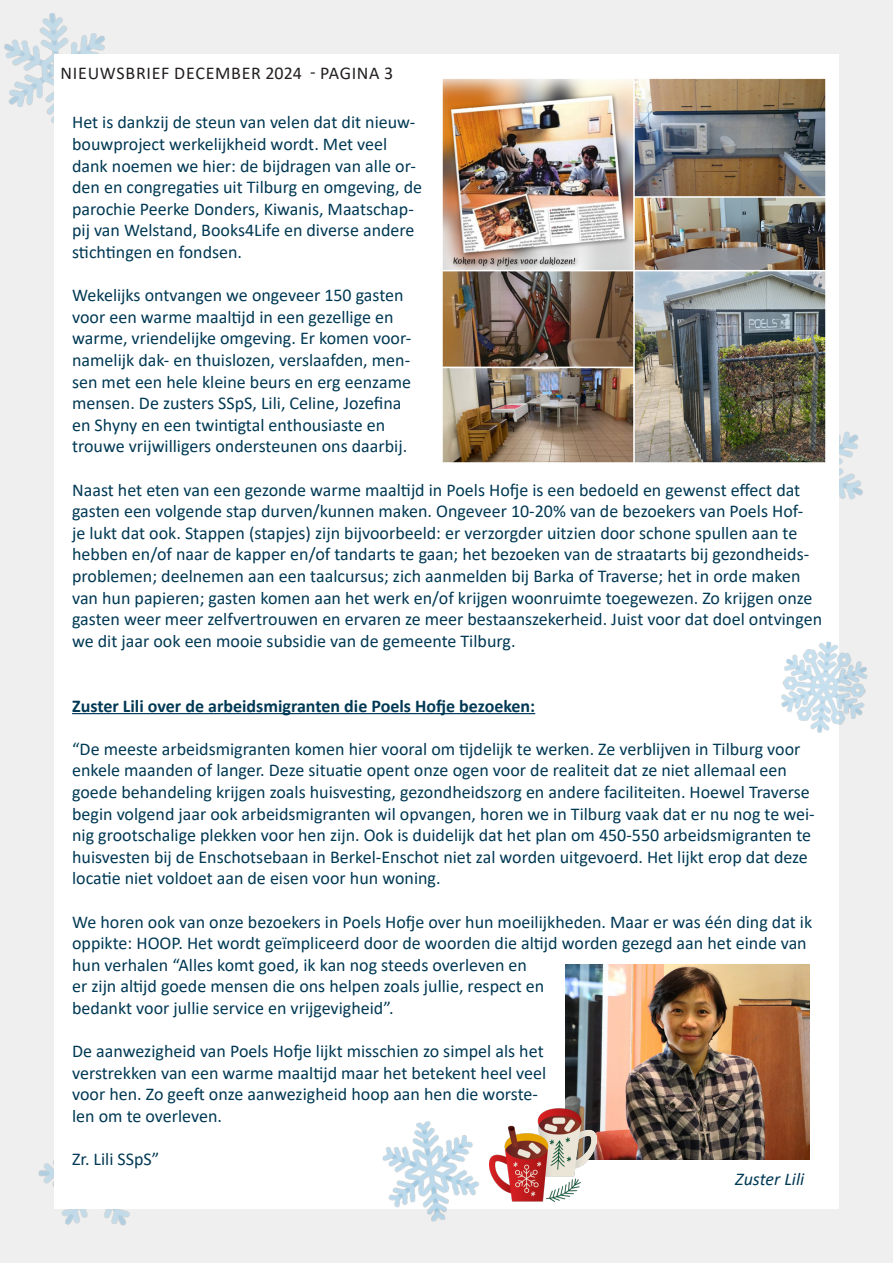
<style>
.page{position:relative;width:893px;height:1263px;background:#efefef}
.page>*{position:absolute;margin:0;border:0;box-sizing:border-box;transform-origin:0 0}
.t1{font:18px/21.6px "Calibri";color:#003954}
.t2{font:700 18px "Calibri";color:#003954}
.t3{font:18px "Calibri";letter-spacing:.04em;color:#231f20}
.t4{font:italic 18px "Calibri";color:#003954}
</style>
<div class="page">
<img style="left:4px;top:13px;width:101px;height:110px">
<img style="left:839px;top:431px;width:24px;height:69px">
<img style="left:38px;top:1160px;width:92px;height:66px">
<div style="left:54px;top:54px;width:785px;height:1155px;background:#fff"></div>
<hr style="left:72px;top:713px;width:463px;height:1px;background:#003954">
<img style="left:442px;top:78px;width:384px;height:385px">
<img style="left:565px;top:964px;width:244px;height:195px">
<img style="left:489px;top:1101px;width:107px;height:101px">
<img style="left:781px;top:641px;width:87px;height:92px">
<img style="left:382px;top:1121px;width:97px;height:101px">
<p class="t3" style="left:61px;top:61px;width:334px">NIEUWSBRIEF DECEMBER 2024 - PAGINA 3</p>
<p class="t1" style="left:72px;top:111px;width:352px">Het is dankzij de steun van velen dat dit nieuw&shy;bouwproject werkelijkheid wordt. Met veel dank noemen we hier: de bijdragen van alle or&shy;den en congregaties uit Tilburg en omgeving, de parochie Peerke Donders, Kiwanis, Maatschap&shy;pij van Welstand, Books4Life en diverse andere stichtingen en fondsen.</p>
<p class="t1" style="left:72px;top:284px;width:341px">Wekelijks ontvangen we ongeveer 150 gasten voor een warme maaltijd in een gezellige en warme, vriendelijke omgeving. Er komen voor&shy;namelijk dak- en thuislozen, verslaafden, men&shy;sen met een hele kleine beurs en erg eenzame mensen. De zusters SSpS, Lili, Celine, Jozefina en Shyny en een twintigtal enthousiaste en trouwe vrijwilligers ondersteunen ons daarbij.</p>
<p class="t1" style="left:72px;top:478px;width:751px">Naast het eten van een gezonde warme maaltijd in Poels Hofje is een bedoeld en gewenst effect dat gasten een volgende stap durven/kunnen maken. Ongeveer 10-20% van de bezoekers van Poels Hof-<br>je lukt dat ook. Stappen (stapjes) zijn bijvoorbeeld: er verzorgder uitzien door schone spullen aan te hebben en/of naar de kapper en/of tandarts te gaan; het bezoeken van de straatarts bij gezondheids&shy;problemen; deelnemen aan een taalcursus; zich aanmelden bij Barka of Traverse; het in orde maken van hun papieren; gasten komen aan het werk en/of krijgen woonruimte toegewezen. Zo krijgen onze gasten weer meer zelfvertrouwen en ervaren ze meer bestaanszekerheid. Juist voor dat doel ontvingen we dit jaar ook een mooie subsidie van de gemeente Tilburg.</p>
<p class="t2" style="left:72px;top:693px;width:465px">Zuster Lili over de arbeidsmigranten die Poels Hofje bezoeken:</p>
<p class="t1" style="left:72px;top:737px;width:744px">“De meeste arbeidsmigranten komen hier vooral om tijdelijk te werken. Ze verblijven in Tilburg voor enkele maanden of langer. Deze situatie opent onze ogen voor de realiteit dat ze niet allemaal een goede behandeling krijgen zoals huisvesting, gezondheidszorg en andere faciliteiten. Hoewel Traverse begin volgend jaar ook arbeidsmigranten wil opvangen, horen we in Tilburg vaak dat er nu nog te wei&shy;nig grootschalige plekken voor hen zijn. Ook is duidelijk dat het plan om 450-550 arbeidsmigranten te huisvesten bij de Enschotsebaan in Berkel-Enschot niet zal worden uitgevoerd. Het lijkt erop dat deze locatie niet voldoet aan de eisen voor hun woning.</p>
<p class="t1" style="left:72px;top:910px;width:742px">We horen ook van onze bezoekers in Poels Hofje over hun moeilijkheden. Maar er was één ding dat ik oppikte: HOOP. Het wordt geïmpliceerd door de woorden die altijd worden gezegd aan het einde van hun verhalen “Alles komt goed, ik kan nog steeds overleven en<br>er zijn altijd goede mensen die ons helpen zoals jullie, respect en<br>bedankt voor jullie service en vrijgevigheid”.</p>
<p class="t1" style="left:72px;top:1040px;width:476px">De aanwezigheid van Poels Hofje lijkt misschien zo simpel als het verstrekken van een warme maaltijd maar het betekent heel veel voor hen. Zo geeft onze aanwezigheid hoop aan hen die worste&shy;len om te overleven.</p>
<p class="t1" style="left:72px;top:1148px;width:89px">Zr. Lili SSpS”</p>
<p class="t4" style="left:735px;top:1166px;width:71px">Zuster Lili</p>
</div>
